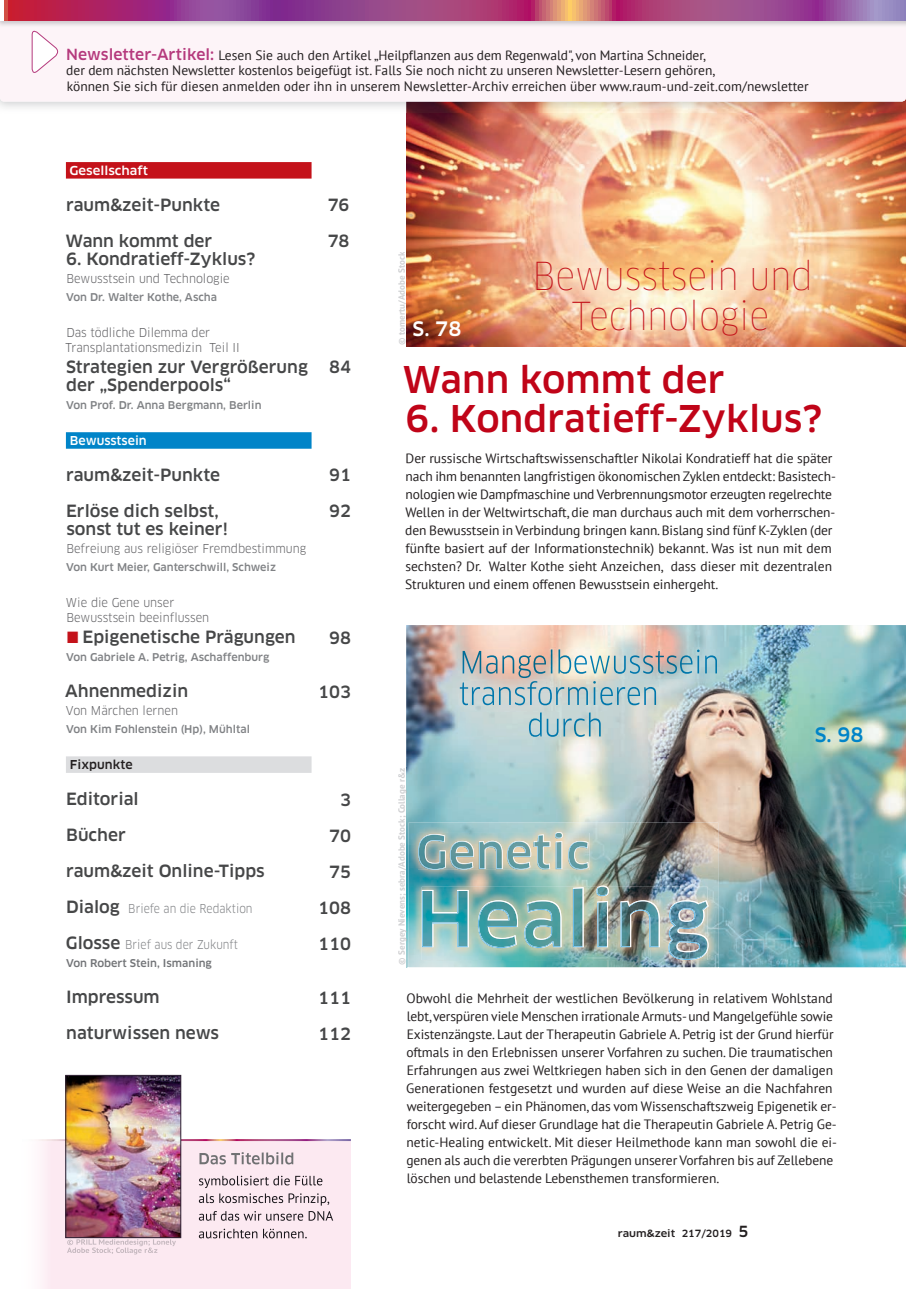
<style>
.page{position:relative;width:906px;height:1289px;background:#fff}
.page>*{position:absolute;margin:0;border:0;box-sizing:border-box;transform-origin:0 0}
.t1{font:100 37.65px/40.3px "Clan Pro";letter-spacing:.005em;color:#c4121a;text-align:center;scale:.9 1}
.t2{font:500 expanded 36px "Clan Pro";letter-spacing:.005em;color:#c00418;scale:.9 1}
.t3{font:500 expanded 19.5px "Clan Pro";color:#fff;scale:.9 1}
.t4{font:500 expanded 19.5px "Clan Pro";color:#0084c8;scale:.9 1}
.t5{font:500 expanded 16.5px/36px "Clan Pro";color:#464748;scale:.9 1}
.t6{font:500 expanded 16.5px/36px "Clan Pro";color:#464748;scale:.89 1}
.t7{font:13.5px/18px "PT Sans";letter-spacing:-.005em;color:#231f20}
.t8{font:12px/15px "Clan Pro";color:#636366;scale:.95 1}
.t9{font:12px "Clan Pro";color:#808285;scale:.9 1}
.t10{font:500 expanded 12px "Clan Pro";color:#fff;scale:.95 1}
.t11{font:500 expanded 12px "Clan Pro";color:#fff;scale:.9 1}
.t12{font:500 expanded 12px "Clan Pro";letter-spacing:.005em;color:#231f20;scale:.9 1}
.t13{font:500 expanded 10.5px "Clan Pro";color:#808285;scale:.9 1}
.t14{font:500 expanded 10.5px "Clan Pro";color:#727477;scale:.9 1}
.t15{font:500 expanded 9.75px "Clan Pro";color:#231f20}
.t16{font:700 9px "PT Sans";color:#cfd0d2}
.s1{font-family:"Clan Pro";font-weight:500;font-stretch:expanded;font-size:15px;color:#b53a7d}
.s2{color:#c4121a}
.s3{font-weight:500;font-stretch:expanded;font-size:16.5px;color:#464748}
.s4{font-size:15px}
</style>
<div class="page">
<img style="left:406px;top:625px;width:500px;height:342px">
<img style="left:406px;top:113px;width:500px;height:233px">
<div style="left:66px;top:162px;width:245px;height:17px;background:#c4121a"></div>
<div style="left:66px;top:432px;width:245px;height:17px;background:#0084c8"></div>
<div style="left:66px;top:756px;width:245px;height:17px;background:#dcdddf"></div>
<img style="left:0;top:102px;width:906px;height:11px">
<svg style="left:0;top:21px;width:906px;height:81px;fill:#fdf4f8"></svg>
<div style="left:41px;top:1141px;width:310px;height:147px;background:#fce9f1"></div>
<img style="left:199px;top:1152px;width:94px;height:12px">
<img style="left:199px;top:1175px;width:124px;height:12px">
<img style="left:199px;top:1193px;width:130px;height:12px">
<img style="left:199px;top:1210px;width:134px;height:10px">
<img style="left:199px;top:1228px;width:108px;height:10px">
<img style="left:38px;top:1139px;width:313px;height:2px">
<img style="left:68px;top:1077px;width:111px;height:158px">
<div style="left:66px;top:1075px;width:115px;height:162px;border:1px solid #302235"></div>
<img style="left:67px;top:1239px;width:109px;height:7px">
<img style="left:67px;top:1247px;width:90px;height:7px">
<svg style="left:4px;top:0;width:902px;height:21px;background:#a44581"></svg>
<img style="left:462px;top:649px;width:257px;height:29px">
<img style="left:460px;top:681px;width:198px;height:24px">
<img style="left:460px;top:712px;width:143px;height:24px">
<svg style="left:31px;top:28px;width:30px;height:47px"></svg>
<img style="left:408px;top:822px;width:310px;height:146px">
<svg style="left:418px;top:832px;width:170px;height:37px;background:#a9bfb7"></svg>
<img style="left:422px;top:886px;width:246px;height:74px">
<svg style="left:422px;top:889px;width:47px;height:58px;background:#74b7bb"></svg>
<img style="left:525px;top:886px;width:182px;height:72px">
<svg style="left:478px;top:900px;width:40px;height:48px;background:#86b8b3"></svg>
<svg style="left:524px;top:900px;width:37px;height:48px;background:#8ebab1"></svg>
<svg style="left:573px;top:887px;width:10px;height:60px"></svg>
<svg style="left:596px;top:885px;width:13px;height:62px"></svg>
<svg style="left:620px;top:900px;width:40px;height:47px;background:#7e9493"></svg>
<svg style="left:668px;top:900px;width:40px;height:60px;background:#95aeb4"></svg>
<img style="left:406px;top:768px;width:1px;height:199px">
<p class="t7" style="left:66px;top:47px;width:744px;line-height:15.8px"><span class="s1">Newsletter-Artikel:</span> Lesen Sie auch den Artikel „Heilpflanzen aus dem Regenwald", von Martina Schneider,<br>der dem nächsten Newsletter kostenlos beigefügt ist. Falls Sie noch nicht zu unseren Newsletter-Lesern gehören,<br>können Sie sich für diesen anmelden oder ihn in unserem Newsletter-Archiv erreichen über www.raum-und-zeit.com/newsletter</p>
<p class="t10" style="left:70px;top:163px;width:84px">Gesellschaft</p>
<p class="t5" style="left:65px;top:187px;width:173px">raum&amp;zeit-Punkte<br>Wann kommt der</p>
<p class="t5" style="left:66px;top:241px;width:212px">6. Kondratieff-Zyklus?</p>
<p class="t8" style="left:66px;top:271px;width:173px">Bewusstsein und Technologie</p>
<p class="t13" style="left:66px;top:291px;width:169px">Von Dr. Walter Kothe, Ascha</p>
<p class="t8" style="left:65px;top:325px;width:185px">Das tödliche Dilemma der<br>Transplantationsmedizin Teil II</p>
<p class="t5" style="left:66px;top:358px;width:270px;line-height:18px">Strategien zur Vergrößerung der „Spenderpools“</p>
<p class="t13" style="left:66px;top:399px;width:219px">Von Prof. Dr. Anna Bergmann, Berlin</p>
<p class="t11" style="left:70px;top:433px;width:87px">Bewusstsein</p>
<p class="t5" style="left:66px;top:457px;width:173px">raum&amp;zeit-Punkte<br>Erlöse dich selbst,</p>
<p class="t5" style="left:66px;top:511px;width:181px">sonst tut es keiner!</p>
<p class="t8" style="left:66px;top:541px;width:254px">Befreiung aus religiöser Fremdbestimmung</p>
<p class="t13" style="left:66px;top:561px;width:235px">Von Kurt Meier, Ganterschwill, Schweiz</p>
<p class="t8" style="left:66px;top:595px;width:152px">Wie die Gene unser<br>Bewusstsein beeinflussen</p>
<p class="t5" style="left:67px;top:619px;width:255px"><span class="s2">■</span> Epigenetische Prägungen</p>
<p class="t13" style="left:66px;top:651px;width:227px">Von Gabriele A. Petrig, Aschaffenburg</p>
<p class="t5" style="left:65px;top:673px;width:138px">Ahnenmedizin</p>
<p class="t8" style="left:66px;top:703px;width:120px">Von Märchen lernen</p>
<p class="t13" style="left:66px;top:723px;width:206px">Von Kim Fohlenstein (Hp), Mühltal</p>
<p class="t12" style="left:70px;top:757px;width:71px">Fixpunkte</p>
<p class="t5" style="left:66px;top:781px;width:222px">Editorial<br>Bücher<br>raum&amp;zeit Online-Tipps</p>
<p class="t9" style="left:66px;top:901px;width:209px"><span class="s3">Dialog</span> Briefe an die Redaktion</p>
<p class="t9" style="left:66px;top:937px;width:193px"><span class="s3">Glosse</span> Brief aus der Zukunft</p>
<p class="t14" style="left:66px;top:957px;width:164px">Von Robert Stein, Ismaning</p>
<p class="t5" style="left:66px;top:979px;width:172px">Impressum naturwissen news</p>
<p class="t6" style="left:328px;top:187px;width:26px">76<br>78</p>
<p class="t6" style="left:329px;top:349px;width:26px">84</p>
<p class="t6" style="left:329px;top:457px;width:26px">91<br>92</p>
<p class="t6" style="left:329px;top:619px;width:26px">98</p>
<p class="t6" style="left:318px;top:673px;width:38px">103</p>
<p class="t6" style="left:318px;top:781px;width:38px;text-align:right">3<br>70<br>75<br>108<br>110</p>
<p class="t6" style="left:318px;top:979px;width:38px">111<br>112</p>
<p class="t16" style="left:396px;top:345px;width:94px;rotate:-90deg">© tomertu/Adobe Stock</p>
<h3 class="t3" style="left:412px;top:317px;width:56px">S. 78</h3>
<h1 class="t1" style="left:532px;top:255px;width:312px">Bewusstsein und<br>Technologie</h1>
<h2 class="t2" style="left:402px;top:358px;width:359px">Wann kommt der</h2>
<h2 class="t2" style="left:405px;top:397px;width:464px">6. Kondratieff-Zyklus?</h2>
<p class="t7" style="left:405px;top:449px;width:432px">Der russische Wirtschaftswissenschaftler Nikolai Kondratieff hat die später nach ihm benannten langfristigen ökonomischen Zyklen entdeckt: Basistech&shy;nologien wie Dampfmaschine und Verbrennungsmotor erzeugten regelrechte Wellen in der Weltwirtschaft, die man durchaus auch mit dem vorherrschen&shy;den Bewusstsein in Verbindung bringen kann. Bislang sind fünf K-Zyklen (der fünfte basiert auf der Informationstechnik) bekannt. Was ist nun mit dem sechsten? Dr. Walter Kothe sieht Anzeichen, dass dieser mit dezentralen Strukturen und einem offenen Bewusstsein einhergeht.</p>
<p class="t16" style="left:396px;top:964px;width:198px;rotate:-90deg">© Sergey Nievens; sebra/Adobe Stock; Collage r&amp;z</p>
<h3 class="t4" style="left:815px;top:723px;width:56px">S. 98</h3>
<p class="t7" style="left:406px;top:989px;width:432px">Obwohl die Mehrheit der westlichen Bevölkerung in relativem Wohlstand lebt, verspüren viele Menschen irrationale Armuts- und Mangelgefühle sowie Existenzängste. Laut der Therapeutin Gabriele A. Petrig ist der Grund hierfür oftmals in den Erlebnissen unserer Vorfahren zu suchen. Die traumatischen Erfahrungen aus zwei Weltkriegen haben sich in den Genen der damaligen Generationen festgesetzt und wurden auf diese Weise an die Nachfahren weitergegeben – ein Phänomen, das vom Wissenschaftszweig Epigenetik er&shy;forscht wird. Auf dieser Grundlage hat die Therapeutin Gabriele A. Petrig Ge&shy;netic-Healing entwickelt. Mit dieser Heilmethode kann man sowohl die ei&shy;genen als auch die vererbten Prägungen unserer Vorfahren bis auf Zellebene löschen und belastende Lebensthemen transformieren.</p>
<p class="t15" style="left:618px;top:1227px;width:132px">raum&amp;zeit 217/2019 <span class="s4">5</span></p>
</div>
